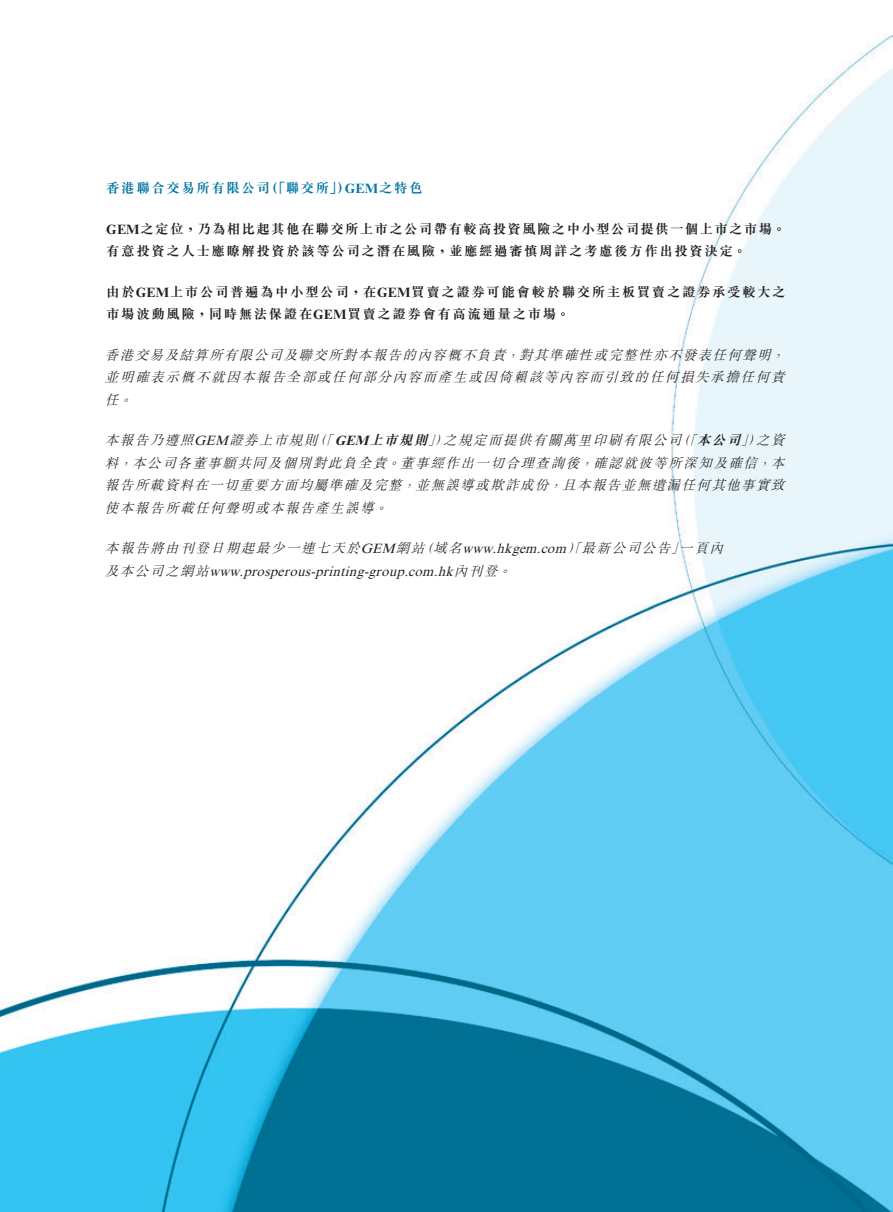
<style>
.page{position:relative;width:893px;height:1212px;background:#fff}
.page>*{position:absolute;margin:0;border:0;box-sizing:border-box;transform-origin:0 0}
._01_Body_Text{font:italic 300 13.5px/22.5px "M Sung HK";color:#231f20;text-align:justify}
._01_Body_Text-2{font:700 13.5px/22.5px "M Sung HK";letter-spacing:.11em;color:#231f20}
._01_Body_Text-3{font:italic 13.5px/22.5px "Times New Roman MT Std";color:#231f20}
._03_H1{font:700 13.5px "M Sung HK";letter-spacing:.11em;color:#0076a3}
.s1{font-family:"Times New Roman MT Std"}
.s2{font-family:"Times New Roman MT Std";font-weight:400}
.s3{font-family:"Times New Roman MT Std";font-weight:700}
.s4{font-weight:700}
.s5{font-family:"M Sung HK";font-weight:300}
</style>
<div class="page">
<img style="left:0;top:34px;width:893px;height:1178px">
<p class="_03_H1" style="left:106px;top:179px;width:318px">香港聯合交易所有限公司（「聯交所」）<span class="s1">GEM</span>之特色</p>
<p class="_01_Body_Text-2" style="left:106px;top:217px;width:681px"><span class="s1">GEM</span>之定位，乃為相比起其他在聯交所上市之公司帶有較高投資風險之中小型公司提供一個上市之市場。有意投資之人士應瞭解投資於該等公司之潛在風險，並應經過審慎周詳之考慮後方作出投資決定。</p>
<p class="_01_Body_Text-2" style="left:106px;top:280px;width:681px">由於<span class="s1">GEM</span>上市公司普遍為中小型公司，在<span class="s1">GEM</span>買賣之證券可能會較於聯交所主板買賣之證券承受較大之市場波動風險，同時無法保證在<span class="s1">GEM</span>買賣之證券會有高流通量之市場。</p>
<p class="_01_Body_Text" style="left:105px;top:343px;width:686px">香港交易及結算所有限公司及聯交所對本報告的內容概不負責，對其準確性或完整性亦不發表任何聲明，並明確表示概不就因本報告全部或任何部分內容而產生或因倚賴該等內容而引致的任何損失承擔任何責任。</p>
<p class="_01_Body_Text" style="left:105px;top:429px;width:686px">本報告乃遵照<span class="s2">GEM</span>證券上市規則（「<span class="s3">GEM</span><span class="s4">上市規則</span>」）之規定而提供有關萬里印刷有限公司（「<span class="s4">本公司</span>」）之資料，本公司各董事願共同及個別對此負全責。董事經作出一切合理查詢後，確認就彼等所深知及確信，本報告所載資料在一切重要方面均屬準確及完整，並無誤導或欺詐成份，且本報告並無遺漏任何其他事實致使本報告所載任何聲明或本報告產生誤導。</p>
<p class="_01_Body_Text-3" style="left:105px;top:538px;width:624px"><span class="s5">本報告將由刊登日期起最少一連七天於</span>GEM<span class="s5">網站（域名</span>www.hkgem.com<span class="s5">）「最新公司公告」一頁內及本公司之網站</span>www.prosperous-printing-group.com.hk<span class="s5">內刊登。</span></p>
</div>
